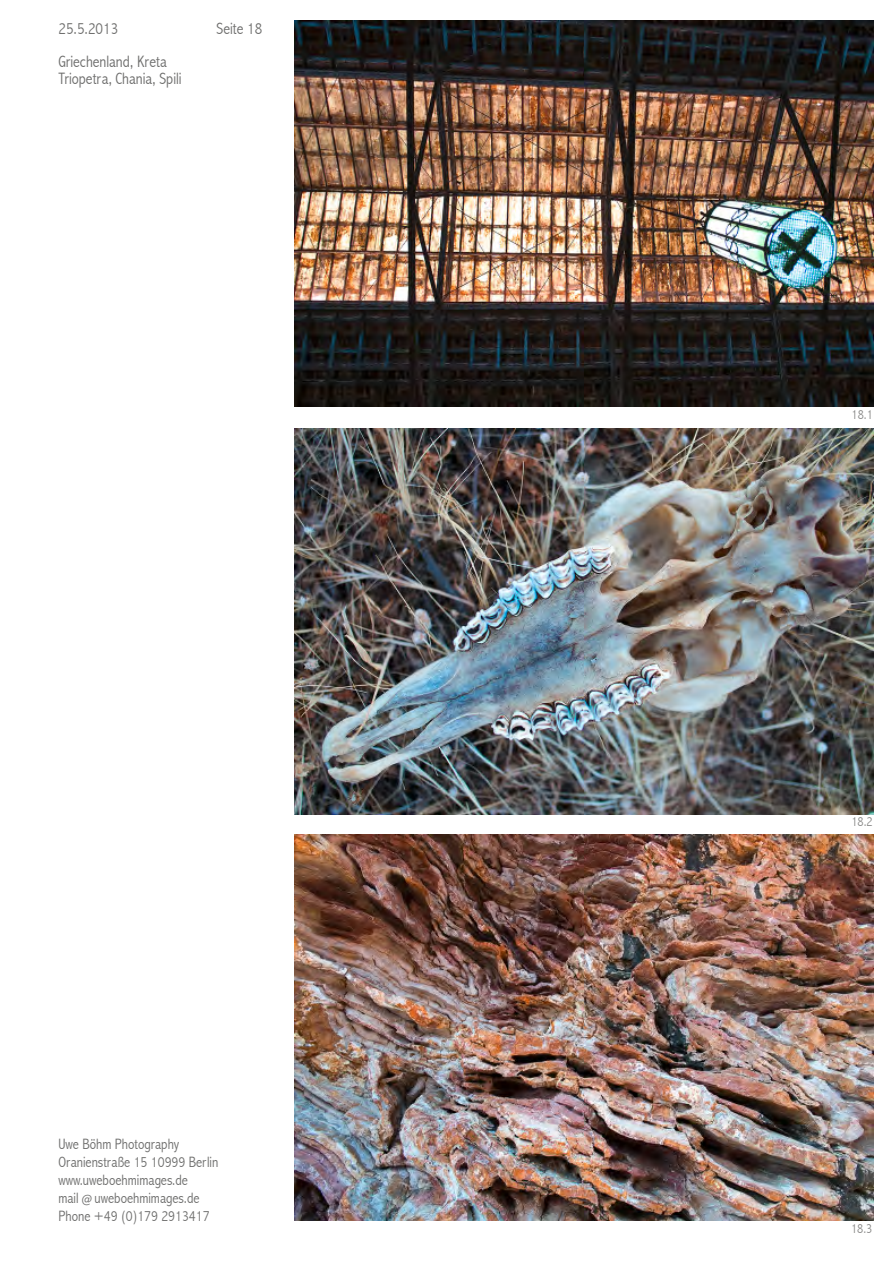
<style>
.page{position:relative;width:893px;height:1263px;background:#fff}
.page>*{position:absolute;margin:0;border:0;box-sizing:border-box;transform-origin:0 0}
.t1{font:300 condensed 16.5px/16.5px "Abadi";color:#6f6f6e}
.t2{font:300 condensed 15px/18px "Abadi";color:#6f6f6e}
.t3{font:300 condensed 13.5px "Abadi";color:#878786}
.s1{font-size:12px}
</style>
<div class="page">
<img style="left:295px;top:20px;width:579px;height:386px">
<img style="left:294px;top:428px;width:579px;height:386px">
<img style="left:294px;top:835px;width:579px;height:386px">
<p class="t1" style="left:58px;top:20px;width:61px">25.5.2013</p>
<p class="t1" style="left:216px;top:20px;width:47px">Seite 18</p>
<p class="t1" style="left:58px;top:53px;width:125px">Griechenland, Kreta<br>Triopetra, Chania, Spili</p>
<p class="t2" style="left:58px;top:1135px;width:161px">Uwe Böhm Photography<br>Oranienstraße 15 10999 Berlin www.uweboehmimages.de<br>mail <span class="s1">@</span> uweboehmimages.de<br>Phone +49 (0)179 2913417</p>
<p class="t3" style="left:851px;top:406px;width:23px">18.1</p>
<p class="t3" style="left:851px;top:813px;width:23px">18.2</p>
<p class="t3" style="left:851px;top:1221px;width:23px">18.3</p>
</div>
